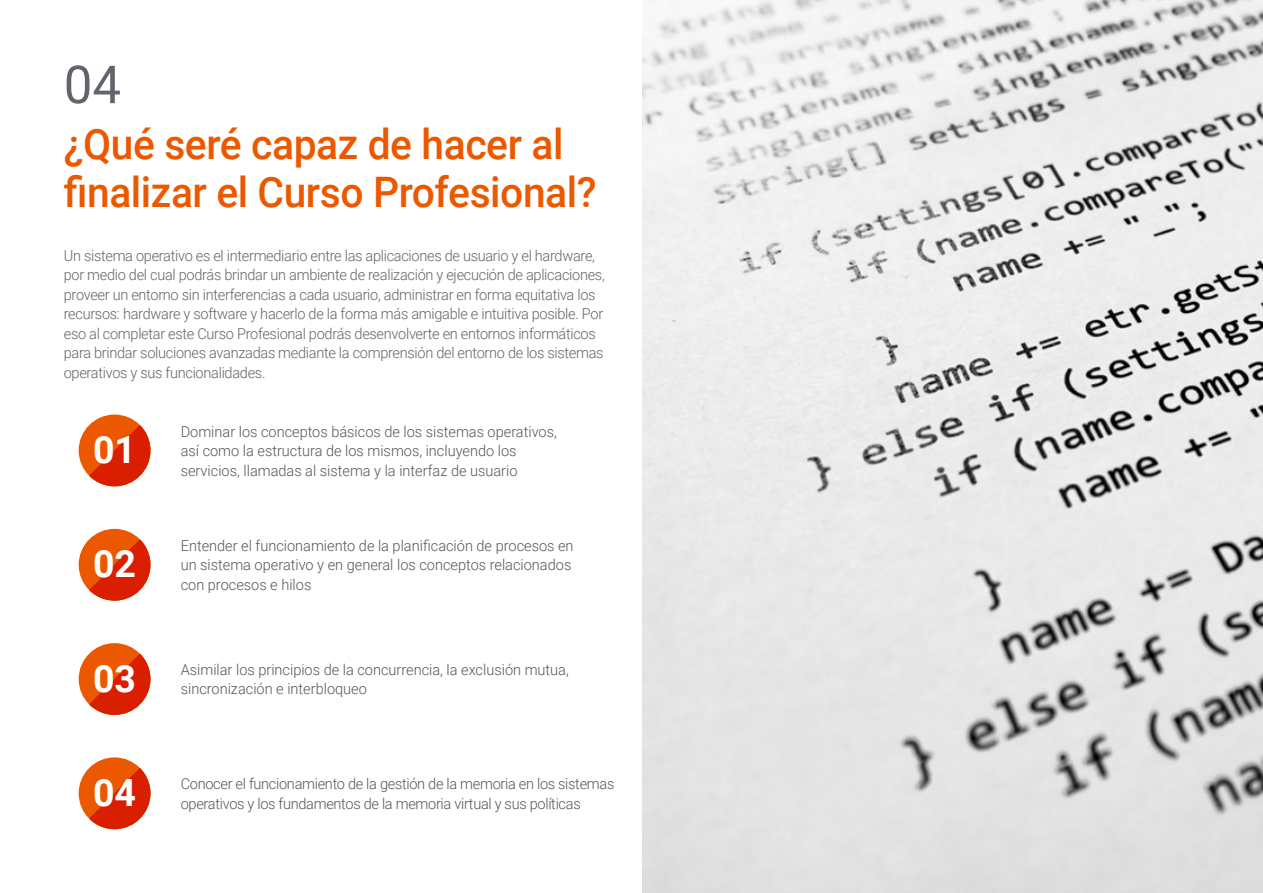
<style>
.page{position:relative;width:1263px;height:893px;background:#fff}
.page>*{position:absolute;margin:0;border:0;box-sizing:border-box;transform-origin:0 0}
.t1{font:52.5px "Roboto";color:#61646a}
.t2{font:500 42px/48px "Roboto";letter-spacing:-.01em;color:#ec5800}
.t3{font:700 37.5px "Roboto";color:#fff}
.t4{font:300 15px/19.5px "Roboto";letter-spacing:-.02em;color:#61646a}
.t5{font:300 15px/19.5px "Roboto";color:#52555b}
.t6{font:300 15px/19.5px "Roboto";letter-spacing:-.02em;color:#52555b}
</style>
<div class="page">
<div style="left:79px;top:529px;width:71px;height:72px;background:#ec5800;border-radius:50%"></div>
<svg style="left:89px;top:539px;width:61px;height:62px"></svg>
<div style="left:79px;top:757px;width:71px;height:72px;background:#ec5800;border-radius:50%"></div>
<svg style="left:89px;top:768px;width:61px;height:61px"></svg>
<div style="left:79px;top:643px;width:71px;height:72px;background:#ec5800;border-radius:50%"></div>
<svg style="left:89px;top:654px;width:61px;height:61px"></svg>
<div style="left:79px;top:415px;width:71px;height:71px;background:#ec5800;border-radius:50%"></div>
<svg style="left:89px;top:425px;width:61px;height:61px"></svg>
<img style="left:642px;top:0;width:621px;height:893px">
<h1 class="t1" style="left:64px;top:48px;width:59px">04</h1>
<h2 class="t2" style="left:64px;top:119px;width:534px">¿Qué seré capaz de hacer al finalizar el Curso Profesional?</h2>
<p class="t4" style="left:64px;top:245px;width:542px">Un sistema operativo es el intermediario entre las aplicaciones de usuario y el hardware, por medio del cual podrás brindar un ambiente de realización y ejecución de aplicaciones, proveer un entorno sin interferencias a cada usuario, administrar en forma equitativa los recursos: hardware y software y hacerlo de la forma más amigable e intuitiva posible. Por eso al completar este Curso Profesional podrás desenvolverte en entornos informáticos para brindar soluciones avanzadas mediante la comprensión del entorno de los sistemas operativos y sus funcionalidades.</p>
<h3 class="t3" style="left:93px;top:424px;width:45px">01</h3>
<p class="t5" style="left:181px;top:421px;width:378px">Dominar los conceptos básicos de los sistemas operativos, así como la estructura de los mismos, incluyendo los servicios, llamadas al sistema y la interfaz de usuario</p>
<h3 class="t3" style="left:93px;top:538px;width:45px">02</h3>
<p class="t5" style="left:181px;top:535px;width:394px">Entender el funcionamiento de la planificación de procesos en un sistema operativo y en general los conceptos relacionados con procesos e hilos</p>
<h3 class="t3" style="left:93px;top:652px;width:45px">03</h3>
<p class="t5" style="left:181px;top:659px;width:390px">Asimilar los principios de la concurrencia, la exclusión mutua, sincronización e interbloqueo</p>
<h3 class="t3" style="left:93px;top:766px;width:45px">04</h3>
<p class="t6" style="left:181px;top:773px;width:435px">Conocer el funcionamiento de la gestión de la memoria en los sistemas operativos y los fundamentos de la memoria virtual y sus políticas</p>
</div>
